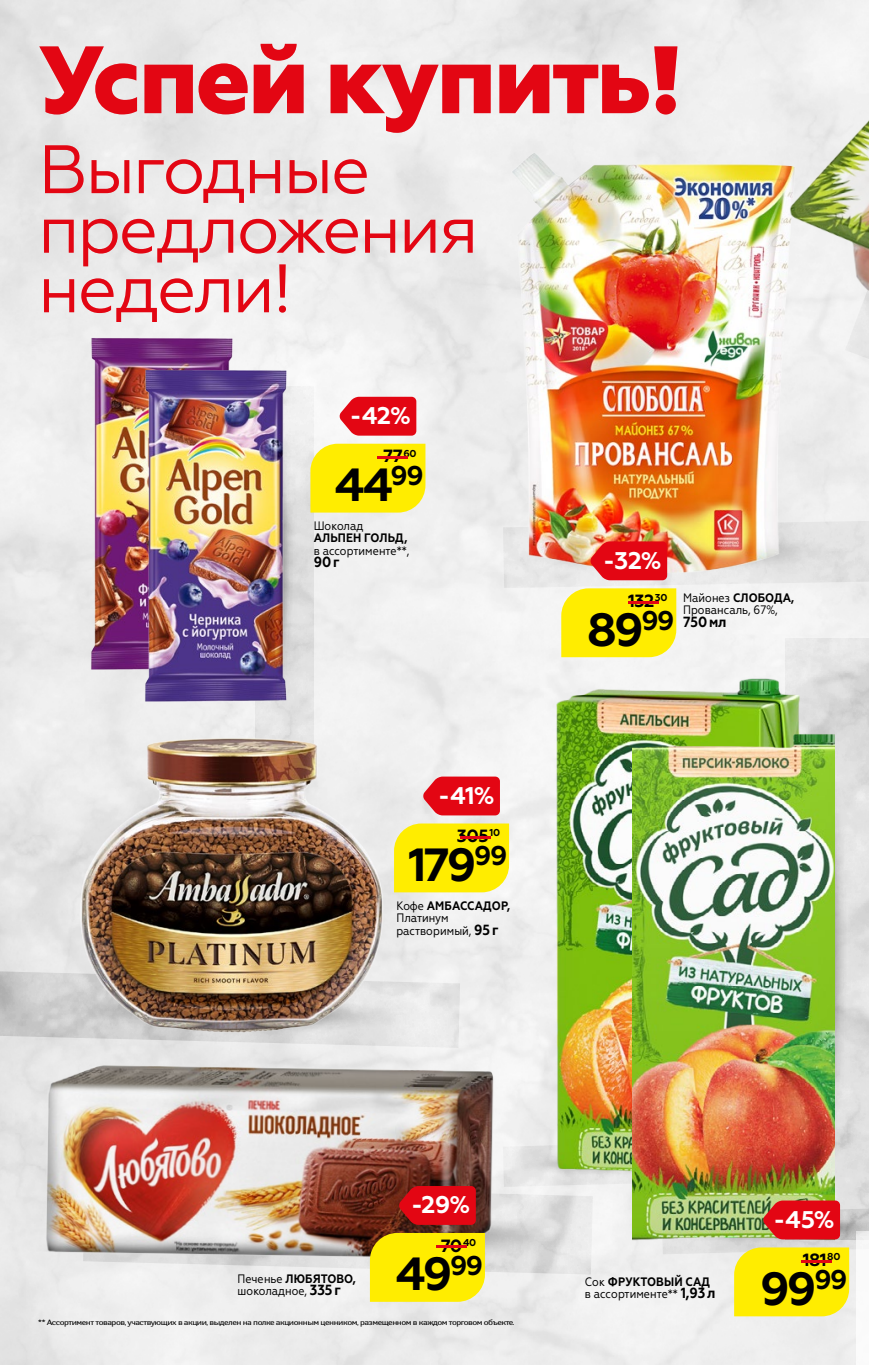
<style>
.page{position:relative;width:869px;height:1365px;background:#fff}
.page>*{position:absolute;margin:0;border:0;box-sizing:border-box;transform-origin:0 0}
.t1{font:800 95.38px "Geometria";letter-spacing:-.03em;color:#e30613}
.t2{font:68.25px/59.5px "Geometria";letter-spacing:-.03em;color:#e30613}
.t3{font:700 46.38px "Geometria";letter-spacing:-.06em;color:#000}
.t4{font:700 24.15px "Geometria";color:#fff}
.t5{font:700 17.68px "Geometria";letter-spacing:-.03em;color:#000}
.t6{font:700 14.7px "Geometria Narrow";color:#000}
.t7{font:12.25px/12.2px "Geometria Narrow";color:#000}
.t8{font:700 9.97px "Geometria";letter-spacing:-.03em;color:#000}
.t9{font:7.7px "Yanus C";letter-spacing:-.05em;color:#000;scale:1.19 1}
.s1{font-size:17.68px;color:#e30613}
.s2{font-weight:700}
.s3{font-weight:700;font-size:14.7px}
.s4{color:#e30613}
</style>
<div class="page">
<div style="left:0;top:0;width:868px;height:1364px;background:#ededed"></div>
<div style="left:855px;top:1231px;width:13px;height:133px;background:#fff"></div>
<img style="left:504px;top:1140px;width:37px;height:42px">
<img style="left:833px;top:1239px;width:35px;height:15px">
<img style="left:803px;top:638px;width:65px;height:601px">
<img style="left:73px;top:338px;width:160px;height:332px">
<img style="left:206px;top:1182px;width:385px;height:92px">
<img style="left:0;top:971px;width:460px;height:76px">
<img style="left:23px;top:1049px;width:479px;height:215px">
<img style="left:127px;top:365px;width:178px;height:340px">
<img style="left:431px;top:153px;width:372px;height:426px">
<img style="left:762px;top:48px;width:106px;height:350px">
<img style="left:78px;top:731px;width:307px;height:307px">
<img style="left:541px;top:668px;width:310px;height:523px">
<img style="left:632px;top:715px;width:201px;height:539px">
<div style="left:310px;top:443px;width:115px;height:69px;background:#ffed00"></div>
<svg style="left:339px;top:397px;width:77px;height:38px;background:#e41c28"></svg>
<div style="left:394px;top:823px;width:115px;height:69px;background:#ffed00"></div>
<svg style="left:423px;top:776px;width:76px;height:39px;background:#e31d29"></svg>
<div style="left:561px;top:588px;width:115px;height:69px;background:#ffed00"></div>
<svg style="left:589px;top:541px;width:78px;height:39px;background:#e41c25"></svg>
<div style="left:370px;top:1232px;width:114px;height:69px;background:#ffed00"></div>
<svg style="left:398px;top:1185px;width:77px;height:39px;background:#d20a13"></svg>
<div style="left:733px;top:1247px;width:115px;height:69px;background:#ffed00"></div>
<svg style="left:762px;top:1200px;width:77px;height:39px;background:#d9191c"></svg>
<p class="t1" style="left:38px;top:23px;width:646px">Успей купить!</p>
<p class="t2" style="left:38px;top:140px;width:441px">Выгодные предложения недели!</p>
<p class="t4" style="left:350px;top:401px;width:63px">-42%</p>
<p class="t8" style="left:368px;top:447px;width:50px"><span class="s1">-</span>60</p>
<p class="t5" style="left:383px;top:445px;width:21px">77</p>
<p class="t3" style="left:335px;top:457px;width:90px">44<sup>99</sup></p>
<p class="t7" style="left:313px;top:519px;width:97px">Шоколад<br><span class="s2">АЛЬПЕН ГОЛЬД, </span>в ассортименте**,</p>
<p class="t6" style="left:313px;top:553px;width:27px">90г</p>
<p class="t4" style="left:438px;top:781px;width:58px">-41%</p>
<p class="t8" style="left:451px;top:827px;width:50px"><span class="s1">-</span>10</p>
<p class="t5" style="left:456px;top:825px;width:33px">305</p>
<p class="t3" style="left:408px;top:836px;width:100px">179<sup>99</sup></p>
<p class="t7" style="left:396px;top:899px;width:115px">Кофе <span class="s2">АМБАССАДОР,<br></span>Платинум растворимый, <span class="s3">95г</span></p>
<p class="t4" style="left:603px;top:546px;width:60px">-32%</p>
<p class="t8" style="left:618px;top:592px;width:50px"><span class="s1">-</span>30</p>
<p class="t7" style="left:682px;top:591px;width:112px">Майонез <span class="s2">СЛОБОДА,<br></span>Провансаль, 67%,</p>
<p class="t6" style="left:682px;top:613px;width:45px">750мл</p>
<p class="t5" style="left:627px;top:590px;width:28px">132</p>
<p class="t3" style="left:586px;top:601px;width:89px">89<sup>99</sup></p>
<p class="t4" style="left:411px;top:1190px;width:61px">-29%</p>
<p class="t7" style="left:237px;top:1272px;width:120px">Печенье <span class="s2">ЛЮБЯТОВО, </span>шоколадное, <span class="s3">335г</span></p>
<p class="t5" style="left:427px;top:1234px;width:50px"><span class="s4">-</span>70<sup>40</sup></p>
<p class="t3" style="left:395px;top:1246px;width:89px">49<sup>99</sup></p>
<p class="t9" style="left:38px;top:1317px;width:401px">** Ассортимент товаров, участвующих в акции, выделен на полке акционным ценником, размещенном в каждом торговом объекте.</p>
<p class="t7" style="left:584px;top:1275px;width:132px">Сок <span class="s2">ФРУКТОВЫЙ САД </span>в ассортименте** <span class="s3">1,93л</span></p>
<p class="t4" style="left:773px;top:1204px;width:63px">-45%</p>
<p class="t8" style="left:791px;top:1250px;width:50px"><span class="s1">-</span>80</p>
<p class="t5" style="left:802px;top:1249px;width:25px">181</p>
<p class="t3" style="left:759px;top:1260px;width:89px">99<sup>99</sup></p>
</div>
